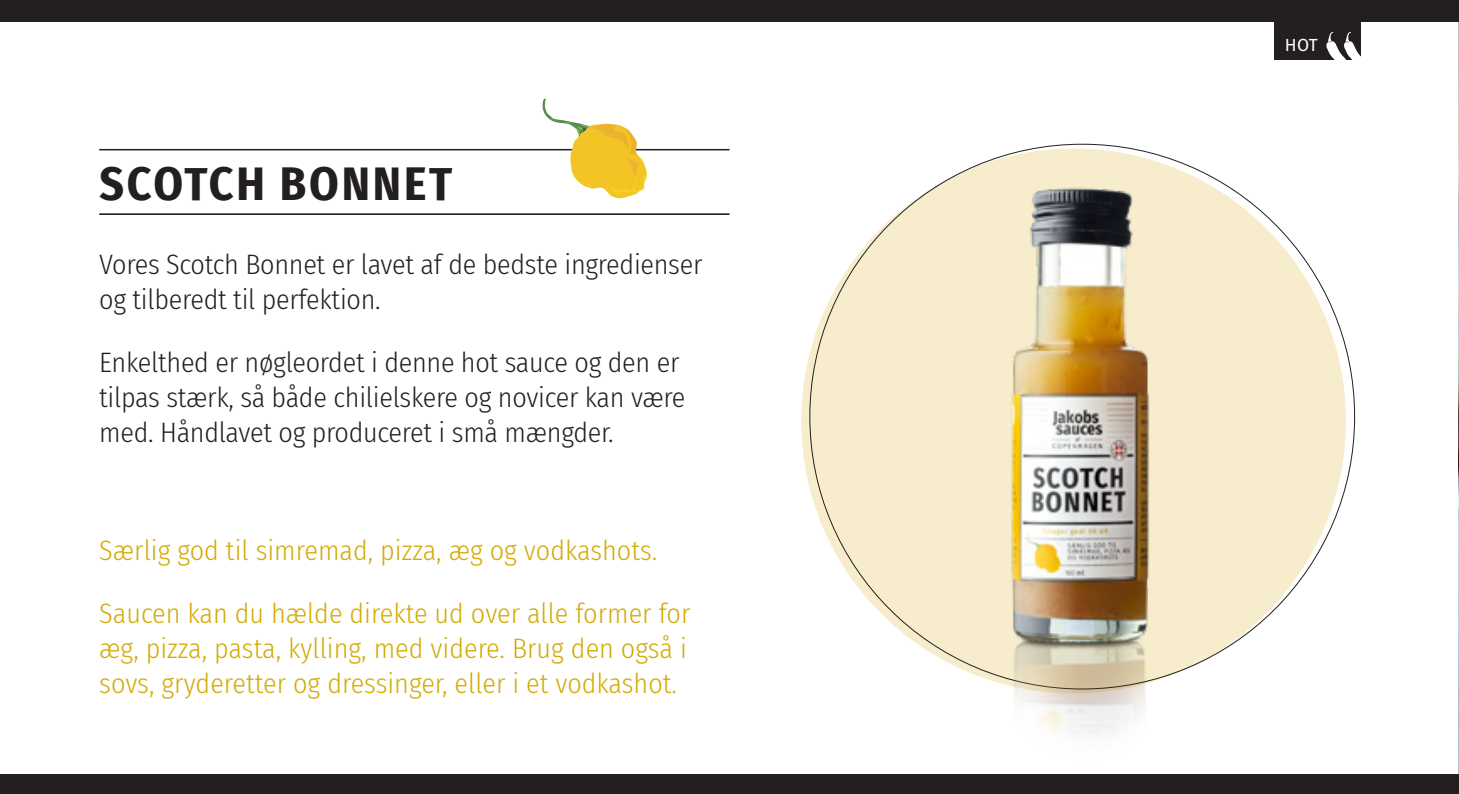
<style>
.page{position:relative;width:1459px;height:794px;background:#fff}
.page>*{position:absolute;margin:0;border:0;box-sizing:border-box;transform-origin:0 0}
.t1{font:700 47.25px "Fira Sans Condensed";letter-spacing:.06em;color:#231f20}
.t2{font:300 28px/35px "Fira Sans Condensed";letter-spacing:-.01em;color:#231f20}
.t3{font:300 28px/35px "Fira Sans Condensed";color:#d3ab05}
.t4{font:17.5px "Fira Sans";color:#fff}
</style>
<div class="page">
<img style="left:1458px;top:0;width:1px;height:794px">
<hr style="left:99px;top:149px;width:630px;height:2px;background:#231f20">
<hr style="left:99px;top:213px;width:630px;height:1px;background:#231f20">
<hr style="left:99px;top:214px;width:630px;height:1px;background:#231f20">
<div style="left:1273px;top:0;width:87px;height:60px;background:#231f20"></div>
<svg style="left:1338px;top:32px;width:23px;height:28px"></svg>
<div style="left:0;top:774px;width:1458px;height:20px;background:#231f20"></div>
<div style="left:0;top:0;width:1458px;height:21px;background:#231f20"></div>
<svg style="left:540px;top:99px;width:107px;height:100px"></svg>
<img style="left:822px;top:29px;width:516px;height:706px">
<p class="t1" style="left:99px;top:144px;width:354px">SCOTCH BONNET</p>
<p class="t2" style="left:99px;top:247px;width:605px">Vores Scotch Bonnet er lavet af de bedste ingredienser og tilberedt til perfektion.</p>
<p class="t2" style="left:99px;top:345px;width:588px">Enkelthed er nøgleordet i denne hot sauce og den er tilpas stærk, så både chilielskere og novicer kan være med. Håndlavet og produceret i små mængder.</p>
<p class="t3" style="left:99px;top:533px;width:559px">Særlig god til simremad, pizza, æg og vodkashots.</p>
<p class="t3" style="left:99px;top:596px;width:592px">Saucen kan du hælde direkte ud over alle former for æg, pizza, pasta, kylling, med videre. Brug den også i sovs, gryderetter og dressinger, eller i et vodkashot.</p>
<p class="t4" style="left:1284px;top:32px;width:34px">HOT</p>
</div>
